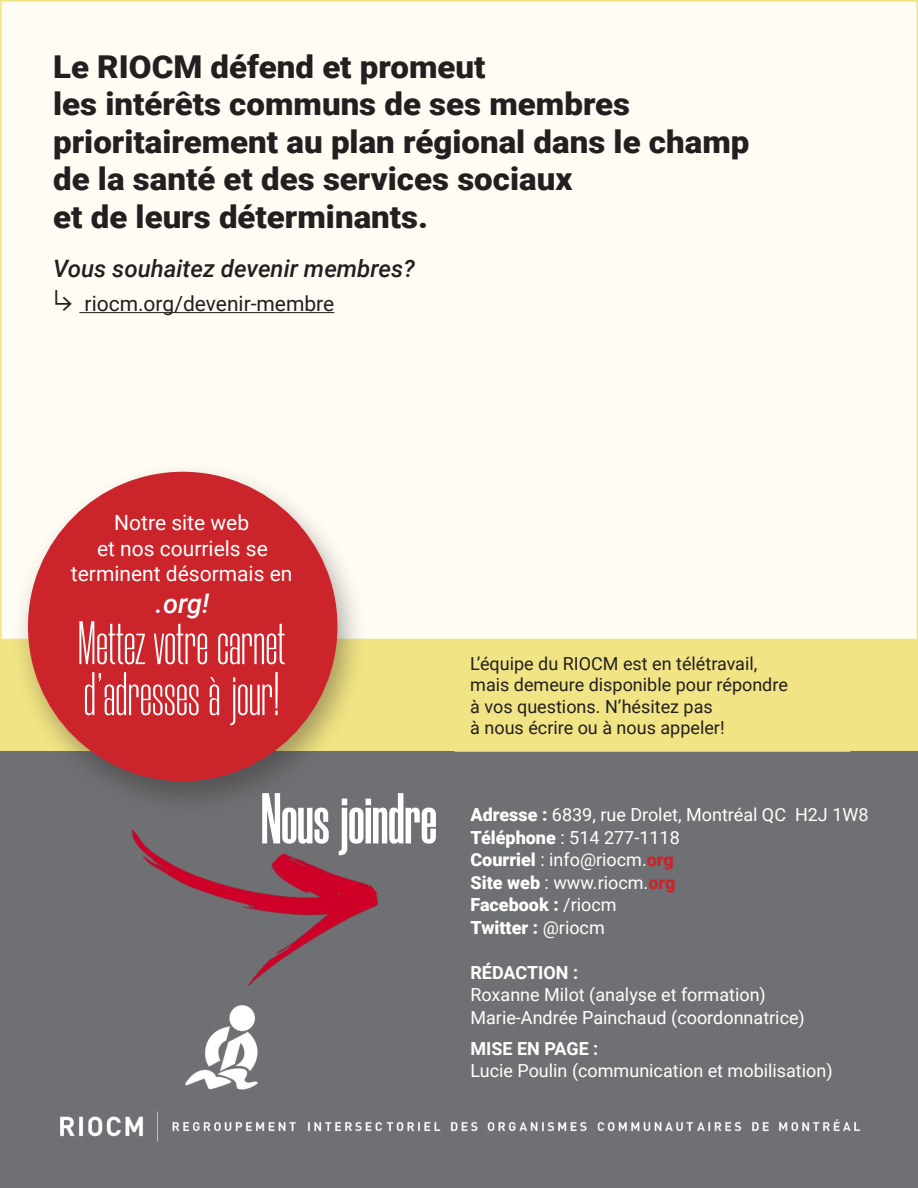
<style>
.page{position:relative;width:918px;height:1188px;background:#fff}
.page>*{position:absolute;margin:0;border:0;box-sizing:border-box;transform-origin:0 0}
.t1{font:700 72px "Morganite";color:#fff;scale:1.05 1}
.t2{font:300 61.5px/51px "Morganite";color:#fff;scale:1.05 1}
.t3{font:900 31.5px "Roboto";color:#231f20;scale:1.05 1}
.t4{font:italic 500 27px "Roboto";color:#fff}
.t5{font:italic 500 24px "Roboto";color:#231f20}
.t6{font:21px/25.2px "Roboto";color:#fff;text-align:center}
.t7{font:21px "Roboto";color:#231f20}
.t8{font:18px "Roboto";color:#fff}
.t9{font:18px "Roboto";color:#231f20}
.t10{font:900 18px "Roboto";color:#fff}
.t11{font:700 18px "Roboto";color:#fff}
.s1{font-family:"Glyphter"}
.s2{font-weight:900}
.s3{font-weight:900;color:#cb242b}
.s4{font-weight:400}
</style>
<div class="page">
<div style="left:0;top:0;width:918px;height:640px;background:#fefcf3"></div>
<div style="left:0;top:640px;width:918px;height:112px;background:#f1e484"></div>
<div style="left:0;top:752px;width:918px;height:436px;background:#6f7073"></div>
<img style="left:60px;top:1005px;width:800px;height:137px">
<div style="left:12px;top:461px;width:356px;height:357px;background:#231f20;opacity:.37"></div>
<div style="left:28px;top:472px;width:309px;height:309px;background:#cb242b;border-radius:50%"></div>
<div style="left:456px;top:642px;width:393px;height:108px;background:#f1e484"></div>
<div style="left:455px;top:640px;width:395px;height:112px;border:3px solid #f1e484"></div>
<hr style="left:79px;top:312px;width:255px;height:1px;background:#231f20">
<img style="left:126px;top:735px;width:257px;height:251px">
<p class="t3" style="left:53px;top:45px;width:413px">Le RIOCM défend et promeut</p>
<p class="t3" style="left:53px;top:82px;width:551px">les intérêts communs de ses membres</p>
<p class="t3" style="left:53px;top:120px;width:665px">prioritairement au plan régional dans le champ</p>
<p class="t3" style="left:53px;top:157px;width:496px">de la santé et des services sociaux</p>
<p class="t3" style="left:53px;top:195px;width:359px">et de leurs déterminants.</p>
<p class="t5" style="left:53px;top:252px;width:363px">Vous souhaitez devenir membres?</p>
<p class="t7" style="left:53px;top:289px;width:283px"><span class="s1">A</span> riocm.org/devenir-membre</p>
<p class="t6" style="left:114px;top:509px;width:136px">Notre site web</p>
<p class="t6" style="left:71px;top:535px;width:223px">et nos courriels se terminent désormais en</p>
<p class="t4" style="left:156px;top:585px;width:55px">.org!</p>
<p class="t2" style="left:78px;top:618px;width:199px">Mettez votre carnet d’adresses à jour!</p>
<p class="t1" style="left:261px;top:782px;width:169px">Nous joindre</p>
<p class="t9" style="left:470px;top:651px;width:289px">L’équipe du RIOCM est en télétravail,</p>
<p class="t9" style="left:470px;top:672px;width:319px">mais demeure disponible pour répondre</p>
<p class="t9" style="left:470px;top:694px;width:244px">à vos questions. N’hésitez pas</p>
<p class="t9" style="left:470px;top:715px;width:256px">à nous écrire ou à nous appeler!</p>
<p class="t8" style="left:470px;top:802px;width:400px"><span class="s2">Adresse :</span> 6839, rue Drolet, Montréal QC H2J 1W8</p>
<p class="t8" style="left:470px;top:825px;width:211px"><span class="s2">Téléphone</span> : 514 277-1118</p>
<p class="t8" style="left:470px;top:847px;width:205px"><span class="s2">Courriel</span> : info@riocm.<span class="s3">org</span></p>
<p class="t8" style="left:470px;top:870px;width:206px"><span class="s2">Site web</span> : www.riocm.<span class="s3">org</span></p>
<p class="t10" style="left:470px;top:892px;width:148px">Facebook : <span class="s4">/riocm</span></p>
<p class="t10" style="left:470px;top:915px;width:136px">Twitter : <span class="s4">@riocm</span></p>
<p class="t11" style="left:470px;top:960px;width:109px">RÉDACTION :</p>
<p class="t8" style="left:470px;top:982px;width:297px">Roxanne Milot (analyse et formation)</p>
<p class="t8" style="left:470px;top:1005px;width:336px">Marie-Andrée Painchaud (coordonnatrice)</p>
<p class="t11" style="left:470px;top:1036px;width:129px">MISE EN PAGE :</p>
<p class="t8" style="left:470px;top:1058px;width:364px">Lucie Poulin (communication et mobilisation)</p>
</div>
